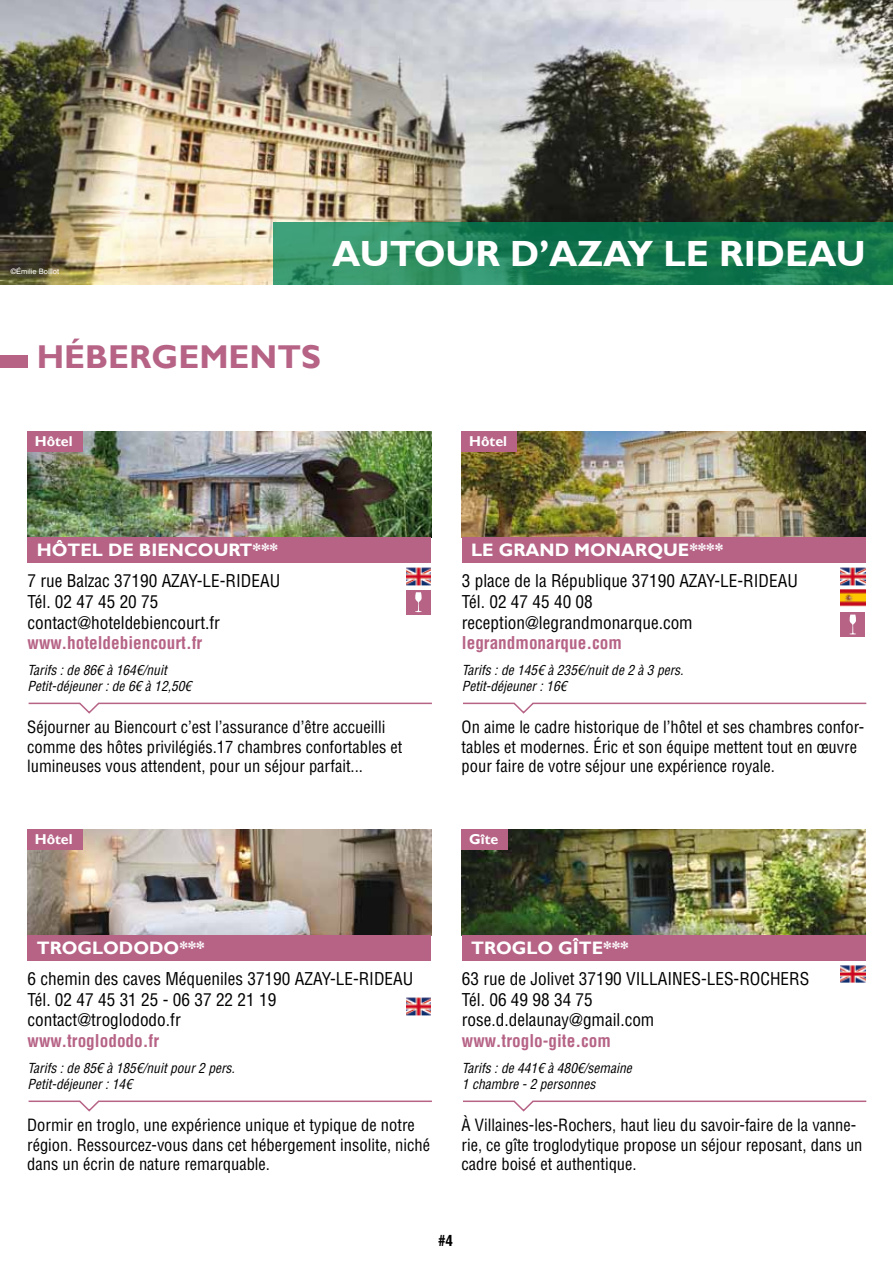
<style>
.page{position:relative;width:893px;height:1263px;background:#fff}
.page>*{position:absolute;margin:0;border:0;box-sizing:border-box;transform-origin:0 0}
.t1{font:700 36.45px "Gill Sans";color:#fff}
.t2{font:700 33px "Gill Sans";color:#b66386}
.t3{font:700 18px "Gill Sans";color:#fff}
.t4{font:condensed 17.25px/20.7px "Helvetica LT Std";color:#000}
.t5{font:700 condensed 17.25px "Helvetica LT Std";color:#b66386}
.t6{font:condensed 16.5px/19.8px "Helvetica LT Std";color:#000}
.t7{font:700 condensed 15px "Helvetica LT Std";color:#000}
.t8{font:700 14.25px "Gill Sans";color:#fff}
.t9{font:italic condensed 13.5px/16.2px "Helvetica LT Std";color:#000}
.t10{font:7.5px "Helvetica";color:#fff}
</style>
<div class="page">
<img style="left:0;top:0;width:893px;height:285px">
<svg style="left:274px;top:222px;width:619px;height:63px;background:#1e8057"></svg>
<div style="left:0;top:355px;width:27px;height:13px;background:#b66386"></div>
<svg style="left:463px;top:702px;width:404px;height:12px"></svg>
<img style="left:462px;top:431px;width:403px;height:106px">
<div style="left:462px;top:431px;width:55px;height:21px;background:#b66386"></div>
<div style="left:462px;top:537px;width:403px;height:26px;background:#b66386"></div>
<div style="left:840px;top:612px;width:25px;height:25px;background:#b66386"></div>
<svg style="left:849px;top:615px;width:7px;height:19px"></svg>
<img style="left:840px;top:589px;width:25px;height:18px">
<img style="left:840px;top:567px;width:25px;height:19px">
<svg style="left:28px;top:1100px;width:404px;height:12px"></svg>
<img style="left:28px;top:829px;width:403px;height:106px">
<div style="left:27px;top:829px;width:55px;height:20px;background:#b66386"></div>
<div style="left:27px;top:935px;width:404px;height:26px;background:#b66386"></div>
<img style="left:406px;top:997px;width:25px;height:19px">
<svg style="left:463px;top:1100px;width:404px;height:12px"></svg>
<img style="left:462px;top:829px;width:403px;height:106px">
<div style="left:462px;top:829px;width:46px;height:20px;background:#b66386"></div>
<div style="left:462px;top:935px;width:403px;height:26px;background:#b66386"></div>
<img style="left:840px;top:965px;width:25px;height:18px">
<svg style="left:28px;top:702px;width:404px;height:12px"></svg>
<img style="left:28px;top:431px;width:403px;height:106px">
<div style="left:27px;top:431px;width:55px;height:21px;background:#b66386"></div>
<div style="left:27px;top:537px;width:404px;height:26px;background:#b66386"></div>
<div style="left:406px;top:590px;width:25px;height:24px;background:#b66386"></div>
<svg style="left:415px;top:592px;width:7px;height:20px"></svg>
<img style="left:406px;top:567px;width:25px;height:19px">
<p class="t10" style="left:11px;top:267px;width:50px">©Émilie Boillot</p>
<h1 class="t1" style="left:332px;top:232px;width:29px">AUTOUR</h1>
<h1 class="t1" style="left:510px;top:232px;width:357px">D’AZAY LE RIDEAU</h1>
<h2 class="t2" style="left:37px;top:337px;width:286px">HÉBERGEMENTS</h2>
<p class="t8" style="left:35px;top:433px;width:39px">HÔTEL</p>
<p class="t8" style="left:469px;top:433px;width:39px">HÔTEL</p>
<p class="t3" style="left:37px;top:540px;width:44px">HÔTEL</p>
<p class="t3" style="left:108px;top:540px;width:91px">DE BIENCOURT</p>
<p class="t3" style="left:253px;top:540px;width:27px">***</p>
<p class="t3" style="left:471px;top:540px;width:253px">LE GRAND MO NARQUE****</p>
<p class="t4" style="left:28px;top:570px;width:254px">7 rue Balzac 37190 AZAY-LE-RIDEAU<br>Tél. 02 47 45 20 75 contact@hoteldebiencourt.fr</p>
<p class="t5" style="left:28px;top:632px;width:176px">www.hoteldebiencourt.fr</p>
<p class="t9" style="left:28px;top:662px;width:165px">Tarifs : de 86€ à 164€/nuit<br>Petit-déjeuner : de 6€ à 12,50€</p>
<p class="t6" style="left:27px;top:717px;width:377px">Séjourner au Biencourt c’est l’assurance d’être accueilli comme des hôtes privilégiés.17 chambres confortables et lumineuses vous attendent, pour un séjour parfait...</p>
<p class="t8" style="left:35px;top:831px;width:39px">HÔTEL</p>
<p class="t4" style="left:462px;top:570px;width:338px">3 place de la République 37190 AZAY-LE-RIDEAU<br>Tél. 02 47 45 40 08 reception@legrandmonarque.com</p>
<p class="t5" style="left:462px;top:632px;width:162px">legrandmonarque.com</p>
<p class="t9" style="left:462px;top:662px;width:223px">Tarifs : de 145€ à 235€/nuit de 2 à 3 pers.<br>Petit-déjeuner : 16€</p>
<p class="t6" style="left:462px;top:717px;width:404px">On aime le cadre historique de l’hôtel et ses chambres confor&shy;tables et modernes. Éric et son équipe mettent tout en œuvre pour faire de votre séjour une expérience royale.</p>
<p class="t8" style="left:469px;top:831px;width:31px">GÎTE</p>
<p class="t3" style="left:37px;top:937px;width:28px">TROGLO</p>
<p class="t3" style="left:119px;top:937px;width:87px">DO DO***</p>
<p class="t4" style="left:28px;top:968px;width:387px">6 chemin des caves Méqueniles 37190 AZAY-LE-RIDEAU<br>Tél. 02 47 45 31 25 - 06 37 22 21 19 contact@troglododo.fr</p>
<p class="t5" style="left:28px;top:1030px;width:133px">www.troglododo.fr</p>
<p class="t9" style="left:28px;top:1060px;width:209px">Tarifs : de 85€ à 185€/nuit pour 2 pers.<br>Petit-déjeuner : 14€</p>
<p class="t6" style="left:27px;top:1115px;width:404px">Dormir en troglo, une expérience unique et typique de notre région. Ressourcez-vous dans cet hébergement insolite, niché dans un écrin de nature remarquable.</p>
<p class="t3" style="left:471px;top:937px;width:28px">TROGLO</p>
<p class="t3" style="left:558px;top:937px;width:72px">GÎTE ***</p>
<p class="t4" style="left:462px;top:968px;width:349px">63 rue de Jolivet 37190 VILLAINES-LES-ROCHERS<br>Tél. 06 49 98 34 75<br>rose.d.delaunay@gmail.com</p>
<p class="t5" style="left:462px;top:1030px;width:150px">www.troglo-gite.com</p>
<p class="t9" style="left:462px;top:1060px;width:171px">Tarifs : de 441€ à 480€/semaine<br>1 chambre - 2 personnes</p>
<p class="t6" style="left:462px;top:1115px;width:402px">À Villaines-les-Rochers, haut lieu du savoir-faire de la vanne&shy;rie, ce gîte troglodytique propose un séjour reposant, dans un cadre boisé et authentique.</p>
<p class="t7" style="left:438px;top:1231px;width:16px">#4</p>
</div>
